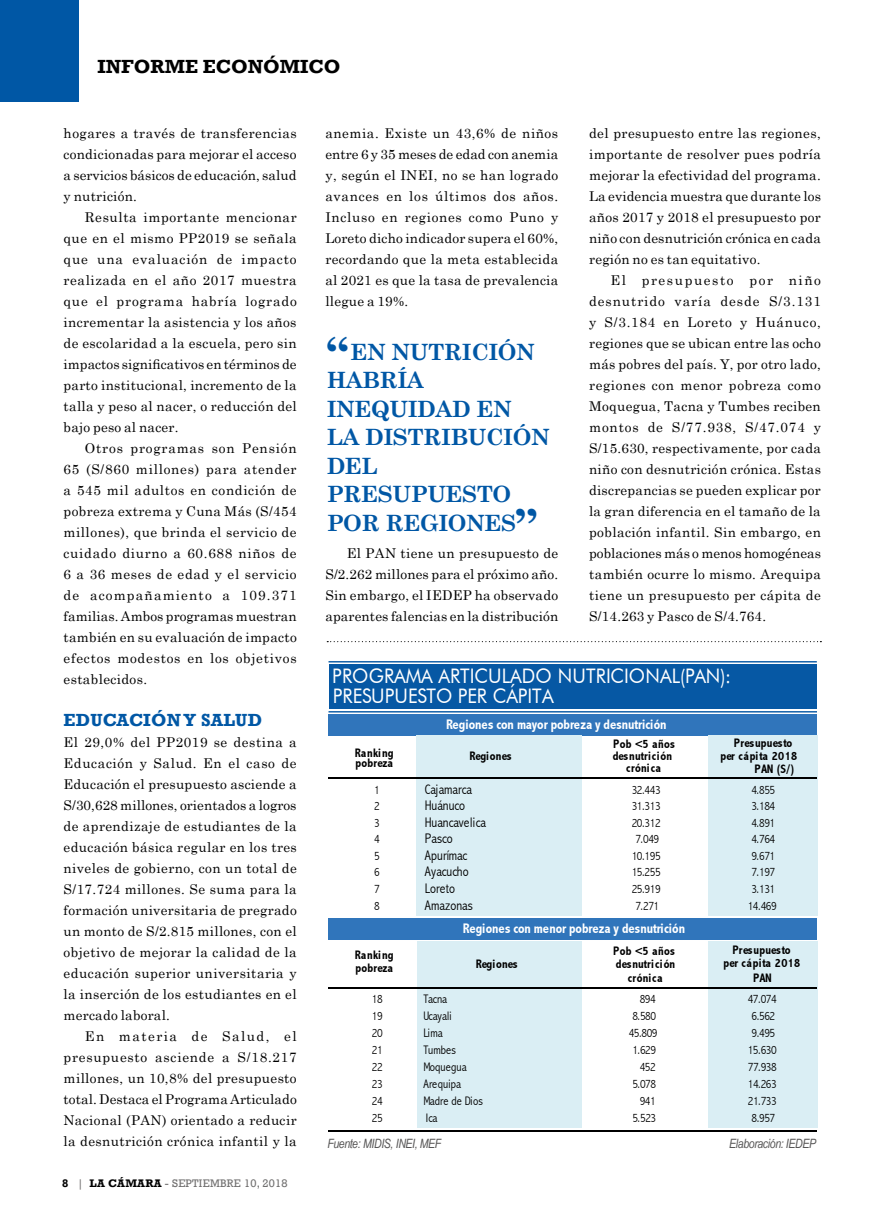
<style>
.page{position:relative;width:872px;height:1212px;background:#fff}
.page>*{position:absolute;margin:0;border:0;box-sizing:border-box;transform-origin:0 0}
.t1{font:700 22.5px/28.5px "Century Schoolbook";letter-spacing:-.02em;color:#0057a5}
.t2{font:20.1px/20.1px "Futura BT";letter-spacing:.005em;color:#fff;scale:.93 1}
.t3{font:700 19.5px "Rockwell";color:#000}
.t4{font:700 18px "Rockwell";letter-spacing:.01em;color:#0057a5}
.t5{font:700 condensed 13.95px "Abadi";letter-spacing:-.005em;color:#fff}
.t6{font:300 condensed 13.95px "Abadi";color:#000}
.t7{font:13.5px/21px "Century Schoolbook";letter-spacing:.02em;color:#000;text-align:justify}
.t8{font:italic 12.75px "Arial Narrow";letter-spacing:-.03em;color:#575656}
.t9{font:300 condensed 12.3px "Abadi";letter-spacing:-.04em;color:#000}
.t10{font:700 condensed 12.3px/13.2px "Abadi";letter-spacing:.015em;color:#000;text-align:center}
.t11{font:700 condensed 12.3px "Abadi";letter-spacing:-.005em;color:#000}
.t12{font:300 condensed 12.3px "Abadi";letter-spacing:.005em;color:#000}
.t13{font:300 condensed 12.3px "Abadi";letter-spacing:-.005em;color:#000}
.t14{font:300 condensed 12.3px "Abadi";letter-spacing:-.01em;color:#000}
.t15{font:11.25px "Rockwell";letter-spacing:.02em;color:#706f6f}
.t16{font:700 11.25px "Rockwell";color:#000}
.s1{font-weight:700;color:#000}
.s2{font-size:45px}
</style>
<div class="page">
<div style="left:0;top:0;width:79px;height:102px;background:#0057a5"></div>
<svg style="left:327px;top:641px;width:494px;height:1px"></svg>
<hr style="left:329px;top:1130px;width:488px;height:1px;background:#000">
<div style="left:329px;top:664px;width:488px;height:45px;background:#0658a4"></div>
<hr style="left:328px;top:711px;width:489px;height:1px;background:#0658a4">
<hr style="left:328px;top:661px;width:489px;height:1px;background:#0658a4">
<div style="left:417px;top:941px;width:164px;height:187px;background:#daeef4"></div>
<div style="left:707px;top:941px;width:110px;height:187px;background:#daeef4"></div>
<hr style="left:328px;top:987px;width:488px;height:2px;background:#000">
<div style="left:328px;top:714px;width:489px;height:21px;background:#3075bb"></div>
<div style="left:416px;top:735px;width:165px;height:181px;background:#daeef4"></div>
<div style="left:328px;top:918px;width:488px;height:21px;background:#3075bb"></div>
<div style="left:707px;top:735px;width:110px;height:181px;background:#daeef4"></div>
<hr style="left:328px;top:777px;width:488px;height:1px;background:#000">
<h3 class="t3" style="left:97px;top:54px;width:244px">INFORME ECONÓMICO</h3>
<p class="t7" style="left:64px;top:121px;width:235px">hogares a través de transferencias condicionadas para mejorar el acceso a servicios básicos de educación, salud y nutrición.</p>
<p class="t7" style="left:64px;top:205px;width:235px;text-indent:21px">Resulta importante mencionar que en el mismo PP2019 se señala que una evaluación de impacto realizada en el año 2017 muestra que el programa habría logrado incrementar la asistencia y los años de escolaridad a la escuela, pero sin impactos significativos en términos de parto institucional, incremento de la talla y peso al nacer, o reducción del bajo peso al nacer.</p>
<p class="t7" style="left:64px;top:437px;width:235px;text-indent:21px">Otros programas son Pensión 65 (S/860 millones) para atender a 545 mil adultos en condición de pobreza extrema y Cuna Más (S/454 millones), que brinda el servicio de cuidado diurno a 60.688 niños de 6 a 36 meses de edad y el servicio de acompañamiento a 109.371 familias. Ambos programas muestran también en su evaluación de impacto efectos modestos en los objetivos establecidos.</p>
<h3 class="t4" style="left:64px;top:709px;width:200px">EDUCACIÓN Y SALUD</h3>
<p class="t7" style="left:64px;top:730px;width:235px">El 29,0% del PP2019 se destina a Educación y Salud. En el caso de Educación el presupuesto asciende a S/30,628 millones, orientados a logros de aprendizaje de estudiantes de la educación básica regular en los tres niveles de gobierno, con un total de S/17.724 millones. Se suma para la formación universitaria de pregrado un monto de S/2.815 millones, con el objetivo de mejorar la calidad de la educación superior universitaria y la inserción de los estudiantes en el mercado laboral.</p>
<p class="t7" style="left:64px;top:1025px;width:235px;text-indent:21px">En materia de Salud, el presupuesto asciende a S/18.217 millones, un 10,8% del presupuesto total. Destaca el Programa Articulado Nacional (PAN) orientado a reducir la desnutrición crónica infantil y la</p>
<p class="t16" style="left:62px;top:1176px;width:8px">8</p>
<p class="t15" style="left:77px;top:1177px;width:212px">| <span class="s1">LA CÁMARA</span> - SEPTIEMBRE 10, 2018</p>
<p class="t7" style="left:325px;top:122px;width:234px">anemia. Existe un 43,6% de niños entre 6 y 35 meses de edad con anemia y, según el INEI, no se han logrado avances en los últimos dos años.<br>Incluso en regiones como Puno y Loreto dicho indicador supera el 60%, recordando que la meta establecida al 2021 es que la tasa de prevalencia llegue a 19%.</p>
<h1 class="t1" style="left:327px;top:336px;width:225px"><span class="s2">“</span>EN NUTRICIÓN<br>HABRÍA<br>INEQUIDAD EN<br>LA DISTRIBUCIÓN<br>DEL<br>PRESUPUESTO<br>POR REGIONES<span class="s2">”</span></h1>
<p class="t7" style="left:325px;top:542px;width:234px;text-indent:21px">El PAN tiene un presupuesto de S/2.262 millones para el próximo año.<br>Sin embargo, el IEDEP ha observado aparentes falencias en la distribución</p>
<p class="t7" style="left:589px;top:122px;width:233px">del presupuesto entre las regiones, importante de resolver pues podría mejorar la efectividad del programa.<br>La evidencia muestra que durante los años 2017 y 2018 el presupuesto por niño con desnutrición crónica en cada región no es tan equitativo.</p>
<p class="t7" style="left:589px;top:269px;width:233px;text-indent:21px">El presupuesto por niño desnutrido varía desde S/3.131 y S/3.184 en Loreto y Huánuco, regiones que se ubican entre las ocho más pobres del país. Y, por otro lado, regiones con menor pobreza como Moquegua, Tacna y Tumbes reciben montos de S/77.938, S/47.074 y S/15.630, respectivamente, por cada niño con desnutrición crónica. Estas discrepancias se pueden explicar por la gran diferencia en el tamaño de la población infantil. Sin embargo, en poblaciones más o menos homogéneas también ocurre lo mismo. Arequipa tiene un presupuesto per cápita de S/14.263 y Pasco de S/4.764.</p>
<h2 class="t2" style="left:332px;top:666px;width:430px">PROGRAMA ARTICULADO NUTRICIONAL(PAN):<br>PRESUPUESTO PER CÁPITA</h2>
<p class="t5" style="left:446px;top:717px;width:222px">Regiones con mayor pobreza y desnutrición</p>
<p class="t10" style="left:355px;top:748px;width:40px;line-height:10.1px;text-align:left">Ranking pobreza</p>
<p class="t11" style="left:469px;top:749px;width:43px">Regiones</p>
<p class="t10" style="left:612px;top:738px;width:64px;line-height:11.7px">Pob &lt;5 años desnutrición crónica</p>
<p class="t10" style="left:734px;top:736px;width:60px">Presupuesto</p>
<p class="t10" style="left:720px;top:749px;width:78px">per cápita 2018</p>
<p class="t10" style="left:754px;top:762px;width:41px">PAN (S/)</p>
<p class="t9" style="left:374px;top:782px;width:7px">1</p>
<p class="t6" style="left:425px;top:781px;width:49px">Cajamarca</p>
<p class="t9" style="left:631px;top:782px;width:30px">32.443</p>
<p class="t9" style="left:751px;top:782px;width:25px">4.855</p>
<p class="t9" style="left:374px;top:799px;width:7px">2</p>
<p class="t6" style="left:425px;top:798px;width:42px">Huánuco</p>
<p class="t9" style="left:631px;top:799px;width:30px">31.313</p>
<p class="t9" style="left:751px;top:799px;width:25px">3.184</p>
<p class="t9" style="left:374px;top:816px;width:7px">3</p>
<p class="t6" style="left:425px;top:814px;width:63px">Huancavelica</p>
<p class="t9" style="left:631px;top:816px;width:30px">20.312</p>
<p class="t9" style="left:751px;top:816px;width:25px">4.891</p>
<p class="t9" style="left:374px;top:831px;width:7px">4</p>
<p class="t6" style="left:425px;top:830px;width:29px">Pasco</p>
<p class="t9" style="left:635px;top:831px;width:25px">7.049</p>
<p class="t9" style="left:751px;top:831px;width:25px">4.764</p>
<p class="t9" style="left:374px;top:848px;width:7px">5</p>
<p class="t6" style="left:425px;top:847px;width:44px">Apurímac</p>
<p class="t9" style="left:631px;top:848px;width:30px">10.195</p>
<p class="t9" style="left:751px;top:848px;width:25px">9.671</p>
<p class="t9" style="left:374px;top:865px;width:7px">6</p>
<p class="t6" style="left:425px;top:864px;width:45px">Ayacucho</p>
<p class="t9" style="left:631px;top:865px;width:30px">15.255</p>
<p class="t9" style="left:751px;top:865px;width:25px">7.197</p>
<p class="t9" style="left:374px;top:882px;width:7px">7</p>
<p class="t6" style="left:425px;top:880px;width:32px">Loreto</p>
<p class="t9" style="left:631px;top:882px;width:30px">25.919</p>
<p class="t9" style="left:751px;top:882px;width:25px">3.131</p>
<p class="t9" style="left:374px;top:899px;width:7px">8</p>
<p class="t6" style="left:425px;top:897px;width:49px">Amazonas</p>
<p class="t9" style="left:635px;top:899px;width:25px">7.271</p>
<p class="t9" style="left:748px;top:899px;width:30px">14.469</p>
<p class="t5" style="left:463px;top:920px;width:224px">Regiones con menor pobreza y desnutrición</p>
<p class="t10" style="left:355px;top:948px;width:40px;text-align:left">Ranking pobreza</p>
<p class="t11" style="left:475px;top:957px;width:43px">Regiones</p>
<p class="t10" style="left:613px;top:944px;width:63px">Pob &lt;5 años desnutrición crónica</p>
<p class="t10" style="left:723px;top:943px;width:78px">Presupuesto<br>per cápita 2018</p>
<p class="t10" style="left:753px;top:971px;width:20px">PAN</p>
<p class="t9" style="left:372px;top:992px;width:12px">18</p>
<p class="t9" style="left:423px;top:992px;width:25px">Tacna</p>
<p class="t9" style="left:640px;top:992px;width:18px">894</p>
<p class="t9" style="left:748px;top:992px;width:30px">47.074</p>
<p class="t9" style="left:372px;top:1009px;width:12px">19</p>
<p class="t14" style="left:423px;top:1009px;width:30px">Ucayali</p>
<p class="t9" style="left:632px;top:1009px;width:25px">8.580</p>
<p class="t9" style="left:751px;top:1009px;width:25px">6.562</p>
<p class="t9" style="left:372px;top:1026px;width:12px">20</p>
<p class="t9" style="left:423px;top:1026px;width:21px">Lima</p>
<p class="t9" style="left:628px;top:1026px;width:30px">45.809</p>
<p class="t9" style="left:751px;top:1026px;width:25px">9.495</p>
<p class="t9" style="left:372px;top:1043px;width:12px">21</p>
<p class="t9" style="left:423px;top:1043px;width:34px">Tumbes</p>
<p class="t9" style="left:632px;top:1043px;width:25px">1.629</p>
<p class="t9" style="left:748px;top:1043px;width:30px">15.630</p>
<p class="t9" style="left:372px;top:1060px;width:12px">22</p>
<p class="t12" style="left:423px;top:1060px;width:45px">Moquegua</p>
<p class="t9" style="left:640px;top:1060px;width:18px">452</p>
<p class="t9" style="left:748px;top:1060px;width:30px">77.938</p>
<p class="t9" style="left:372px;top:1076px;width:12px">23</p>
<p class="t12" style="left:423px;top:1076px;width:39px">Arequipa</p>
<p class="t9" style="left:632px;top:1076px;width:25px">5.078</p>
<p class="t9" style="left:748px;top:1076px;width:30px">14.263</p>
<p class="t9" style="left:372px;top:1093px;width:12px">24</p>
<p class="t13" style="left:423px;top:1093px;width:61px">Madre de Dios</p>
<p class="t9" style="left:640px;top:1093px;width:18px">941</p>
<p class="t9" style="left:748px;top:1093px;width:30px">21.733</p>
<p class="t9" style="left:372px;top:1110px;width:12px">25</p>
<p class="t9" style="left:426px;top:1110px;width:13px">Ica</p>
<p class="t9" style="left:632px;top:1110px;width:25px">5.523</p>
<p class="t9" style="left:751px;top:1110px;width:25px">8.957</p>
<p class="t8" style="left:327px;top:1135px;width:115px">Fuente: MIDIS, INEI, MEF</p>
<p class="t8" style="left:729px;top:1135px;width:88px">Elaboración: IEDEP</p>
</div>
